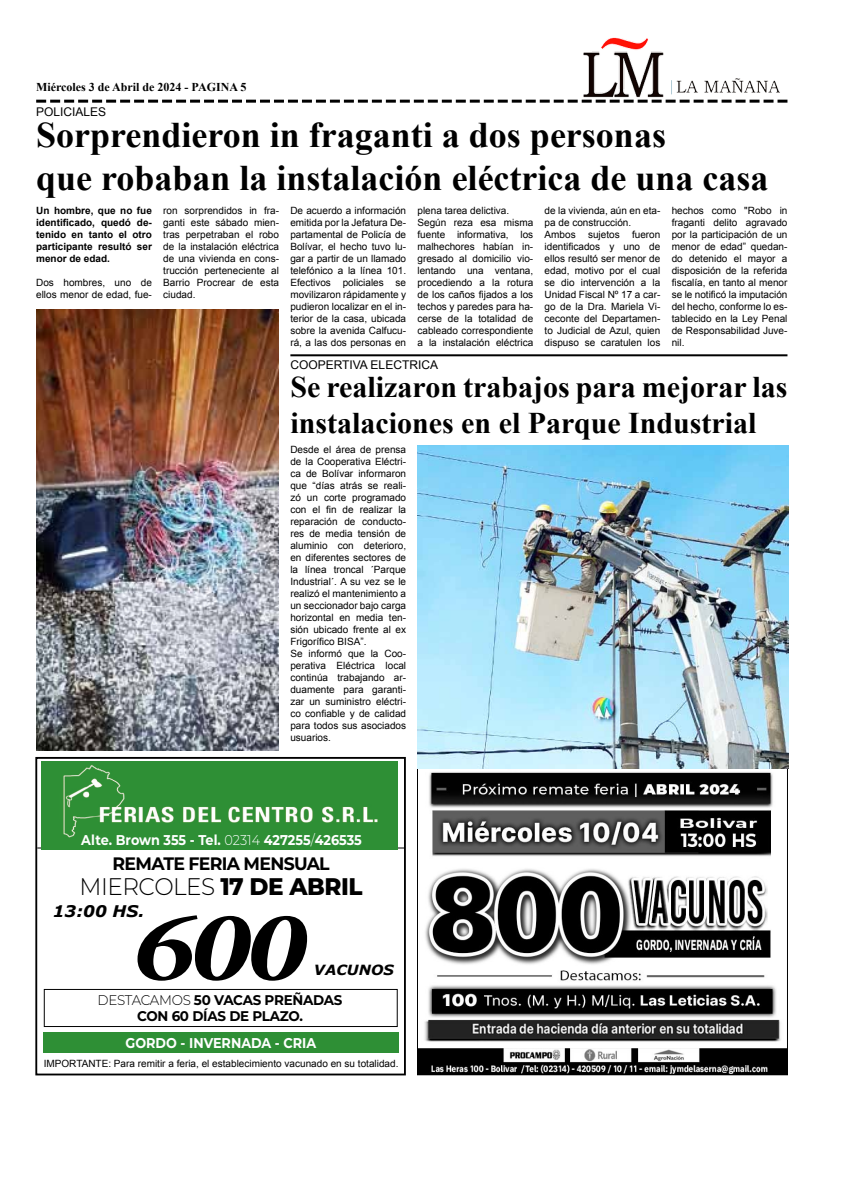
<style>
.page{position:relative;width:842px;height:1191px;background:#fff}
.page>*{position:absolute;margin:0;border:0;box-sizing:border-box;transform-origin:0 0}
.t1{font:italic 700 100.1px "Minion Pro";color:#000;scale:1.24 1}
.t2{font:700 36px/43.2px "Times New Roman";color:#000}
.t3{font:700 30px/36px "Times New Roman";color:#000}
.t4{font:300 24px "Montserrat";letter-spacing:-.02em;color:#000;scale:.96 1}
.t5{font:700 18px "Montserrat";letter-spacing:-.04em;color:#000;scale:.96 1}
.t6{font:italic 700 16px "Verdana";color:#000;scale:1.04 1}
.t7{font:700 14.2px "Montserrat";color:#fff;scale:.9 1}
.t8{font:700 14px "Montserrat";letter-spacing:-.02em;color:#000;scale:.96 1}
.t9{font:300 14px "Montserrat";letter-spacing:-.02em;color:#000;scale:.96 1}
.t10{font:italic 700 14px "Verdana";color:#000;scale:1.04 1}
.t11{font:700 12px "Times New Roman";color:#000}
.t12{font:12px "Arial";color:#000}
.t13{font:10px/12px "Arial";color:#000}
.t14{font:700 10px/12px "Arial";color:#000;text-align:justify}
.s1{font-weight:300}
.s2{font-weight:800}
.s3{font-weight:700}
</style>
<div class="page">
<svg style="left:36px;top:100px;width:751px;height:3px"></svg>
<img style="left:583px;top:37px;width:197px;height:61px">
<hr style="left:37px;top:847px;width:368px;height:1px;background:#000">
<div style="left:35px;top:757px;width:371px;height:318px;border:2px solid #000"></div>
<img style="left:42px;top:762px;width:355px;height:87px">
<div style="left:43px;top:1032px;width:356px;height:20px;background:#2e8f35"></div>
<div style="left:44px;top:989px;width:354px;height:38px;border:1px solid #000"></div>
<img style="left:419px;top:768px;width:367px;height:305px">
<img style="left:36px;top:310px;width:243px;height:440px">
<hr style="left:290px;top:354px;width:497px;height:2px;background:#000">
<img style="left:417px;top:445px;width:371px;height:323px">
<p class="t11" style="left:36px;top:79px;width:212px">Miércoles 3 de Abril de 2024 - PAGINA 5</p>
<p class="t12" style="left:36px;top:104px;width:72px">POLICIALES</p>
<h2 class="t2" style="left:36px;top:113px;width:734px">Sorprendieron in fraganti a dos personas<br>que robaban la instalación eléctrica de una casa</h2>
<p class="t13" style="left:290px;top:204px;width:117px;text-align:justify">De acuerdo a información emitida por la Jefatura De&shy;partamental de Policía de Bolívar, el hecho tuvo lu&shy;gar a partir de un llamado telefónico a la línea 101.<br>Efectivos policiales se movilizaron rápidamente y pudieron localizar en el in&shy;terior de la casa, ubicada sobre la avenida Calfucu&shy;rá, a las dos personas en</p>
<p class="t13" style="left:417px;top:204px;width:117px">plena tarea delictiva.<br>Según reza esa misma fuente informativa, los malhechores habían in&shy;gresado al domicilio vio&shy;lentando una ventana, procediendo a la rotura de los caños fijados a los techos y paredes para ha&shy;cerse de la totalidad de cableado correspondiente a la instalación eléctrica</p>
<p class="t13" style="left:545px;top:204px;width:117px">de la vivienda, aún en eta&shy;pa de construcción.<br>Ambos sujetos fueron identificados y uno de ellos resultó ser menor de edad, motivo por el cual se dio intervención a la<br>Unidad Fiscal Nº 17 a car&shy;go de la Dra. Mariela Vi&shy;ceconte del Departamen&shy;to Judicial de Azul, quien dispuso se caratulen los</p>
<p class="t13" style="left:672px;top:204px;width:117px;text-align:justify">hechos como "Robo in fraganti delito agravado por la participación de un menor de edad” quedan&shy;do detenido el mayor a disposición de la referida fiscalía, en tanto al menor se le notificó la imputación del hecho, conforme lo es&shy;tablecido en la Ley Penal de Responsabilidad Juve&shy;nil.</p>
<p class="t14" style="left:36px;top:204px;width:117px">Un hombre, que no fue identificado, quedó de&shy;tenido en tanto el otro participante resultó ser menor de edad.</p>
<p class="t13" style="left:36px;top:276px;width:117px">Dos hombres, uno de ellos menor de edad, fue-</p>
<p class="t13" style="left:163px;top:204px;width:117px;text-align:justify">ron sorprendidos in fra&shy;ganti este sábado mien&shy;tras perpetraban el robo de la instalación eléctrica de una vivienda en cons&shy;trucción perteneciente al Barrio Procrear de esta ciudad.</p>
<p class="t12" style="left:290px;top:357px;width:149px">COOPERTIVA ELECTRICA</p>
<h3 class="t3" style="left:290px;top:368px;width:499px">Se realizaron trabajos para mejorar las instalaciones en el Parque Industrial</h3>
<p class="t13" style="left:290px;top:443px;width:117px">Desde el área de prensa de la Cooperativa Eléctri&shy;ca de Bolívar informaron que “días atrás se reali&shy;zó un corte programado con el fin de realizar la reparación de conducto&shy;res de media tensión de aluminio con deterioro, en diferentes sectores de la línea troncal ´Parque<br>Industrial´. A su vez se le realizó el mantenimiento a un seccionador bajo carga horizontal en media ten&shy;sión ubicado frente al ex<br>Frigorífico BISA”.<br>Se informó que la Coo&shy;perativa Eléctrica local continúa trabajando ar&shy;duamente para garanti&shy;zar un suministro eléctri&shy;co confiable y de calidad para todos sus asociados usuarios.</p>
<h3 class="t7" style="left:81px;top:830px;width:313px">ALTE. BROWN 355 - TEL. <span class="s1">02314</span> 427255<span class="s1">/</span>426535</h3>
<h3 class="t5" style="left:113px;top:850px;width:228px">REMATE FERIA MENSUAL</h3>
<h3 class="t4" style="left:80px;top:870px;width:296px">MIERCOLES <span class="s2">17 de ABRIL</span></h3>
<h3 class="t6" style="left:53px;top:900px;width:90px">13:00 HS.</h3>
<h1 class="t1" style="left:133px;top:876px;width:142px">600</h1>
<h3 class="t10" style="left:314px;top:960px;width:78px">VACUNOS</h3>
<h3 class="t9" style="left:97px;top:991px;width:142px">DESTACAMOS <span class="s3">50 VACAS</span></h3>
<h3 class="t8" style="left:265px;top:990px;width:52px">PREÑADAS</h3>
<h3 class="t8" style="left:137px;top:1006px;width:12px">CON</h3>
<h3 class="t8" style="left:172px;top:1006px;width:138px">60 DÍAS DE PLAZO.</h3>
<p class="t13" style="left:44px;top:1057px;width:356px">IMPORTANTE: Para remitir a feria, el establecimiento vacunado en su totalidad.</p>
<h3 class="t7" style="left:126px;top:1032px;width:213px">GORDO - INVERNADA - CRIA</h3>
</div>
